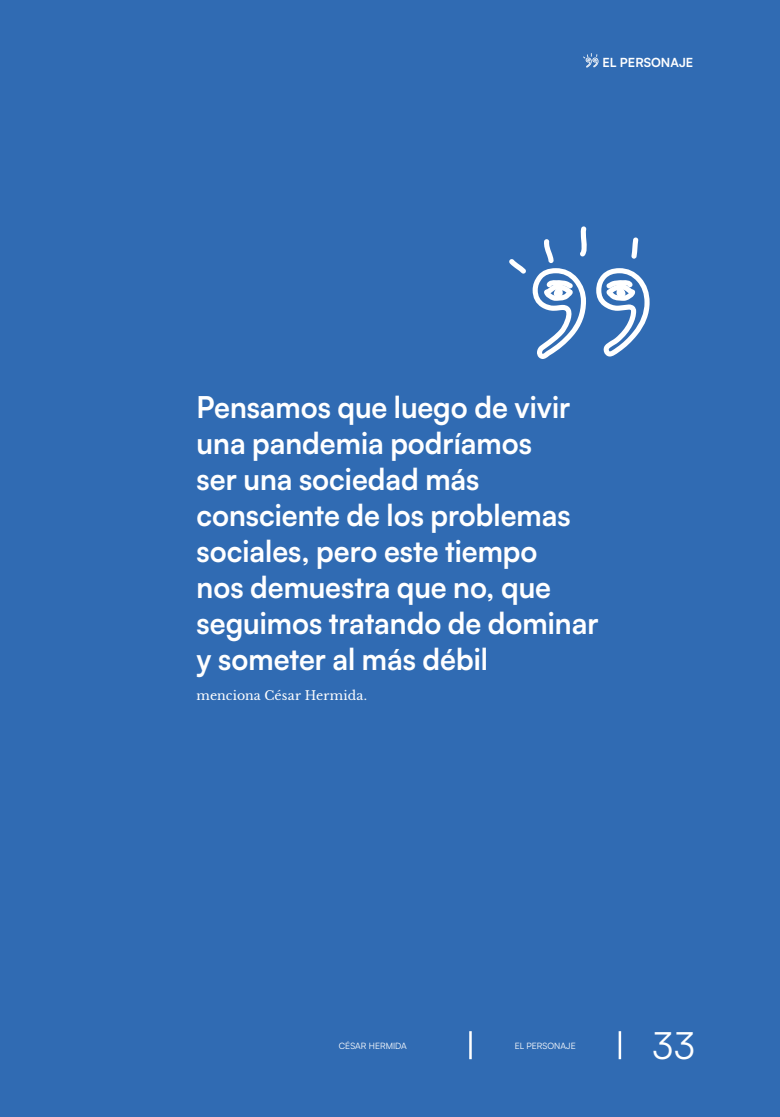
<style>
.page{position:relative;width:780px;height:1117px;background:#fff}
.page>*{position:absolute;margin:0;border:0;box-sizing:border-box;transform-origin:0 0}
.t1{font:37.5px "Satoshi";color:#fff}
.t2{font:700 30px/36px "Satoshi";color:#fff;scale:.95 1}
.t3{font:12.5px "Libre Baskerville";letter-spacing:.01em;color:#fff}
.t4{font:700 12.5px "Satoshi";color:#fff}
.t5{font:8.75px "Satoshi";color:#fff}
</style>
<div class="page">
<div style="left:0;top:0;width:780px;height:1116px;background:#306bb3"></div>
<svg style="left:596px;top:268px;width:53px;height:88px"></svg>
<svg style="left:509px;top:259px;width:17px;height:14px"></svg>
<svg style="left:532px;top:226px;width:55px;height:133px"></svg>
<svg style="left:631px;top:237px;width:7px;height:21px"></svg>
<svg style="left:583px;top:53px;width:15px;height:14px"></svg>
<hr style="left:469px;top:1030px;width:2px;height:28px;background:#fff">
<hr style="left:618px;top:1030px;width:3px;height:28px;background:#fff">
<p class="t4" style="left:602px;top:55px;width:92px">EL PERSONAJE</p>
<p class="t2" style="left:197px;top:389px;width:424px">Pensamos que luego de vivir una pandemia podríamos<br>ser una sociedad más consciente de los problemas sociales, pero este tiempo<br>nos demuestra que no, que seguimos tratando de dominar y someter al más débil</p>
<p class="t3" style="left:197px;top:687px;width:172px">menciona César Hermida.</p>
<p class="t5" style="left:339px;top:1040px;width:69px">CÉSAR HERMIDA</p>
<p class="t5" style="left:514px;top:1040px;width:63px">EL PERSONAJE</p>
<p class="t1" style="left:652px;top:1025px;width:44px">33</p>
</div>
